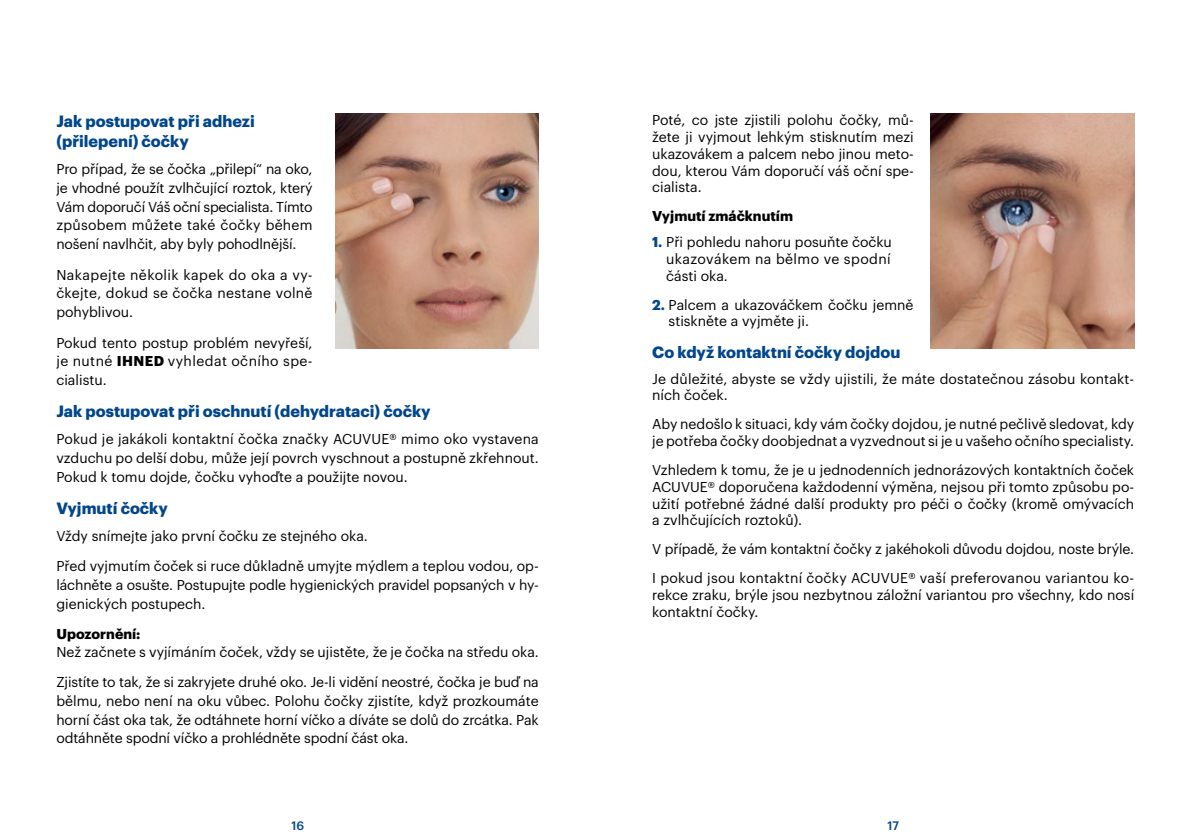
<style>
.page{position:relative;width:1191px;height:840px;background:#fff}
.page>*{position:absolute;margin:0;border:0;box-sizing:border-box;transform-origin:0 0}
.t1{font:700 16px/20px "Graphik";color:#00468b}
.t2{font:14px/18.6px "Graphik";color:#000;text-align:justify}
.t3{font:700 14px "Graphik";color:#000}
.t4{font:500 12px "Graphik";color:#00468b}
.s1{font-weight:700}
.s2{font-weight:700;color:#00468b}
</style>
<div class="page">
<img style="left:336px;top:113px;width:203px;height:235px">
<img style="left:930px;top:113px;width:204px;height:235px">
<p class="t1" style="left:56px;top:109px;width:200px">Jak postupovat při adhezi (přilepení) čočky</p>
<p class="t2" style="left:56px;top:159px;width:258px">Pro případ, že se čočka „přilepí“ na oko, je vhodné použít zvlhčující roztok, který Vám doporučí Váš oční specialista. Tímto způsobem můžete také čočky během nošení navlhčit, aby byly pohodlnější.</p>
<p class="t2" style="left:56px;top:264px;width:258px">Nakapejte několik kapek do oka a vy&shy;čkejte, dokud se čočka nestane volně pohyblivou.</p>
<p class="t2" style="left:56px;top:332px;width:258px">Pokud tento postup problém nevyřeší, je nutné <span class="s1">IHNED</span> vyhledat očního spe&shy;cialistu.</p>
<p class="t1" style="left:56px;top:399px;width:376px">Jak postupovat při oschnutí (dehydrataci) čočky</p>
<p class="t2" style="left:56px;top:428px;width:484px">Pokud je jakákoli kontaktní čočka značky ACUVUE® mimo oko vystavena vzduchu po delší dobu, může její povrch vyschnout a postupně zkřehnout.<br>Pokud k tomu dojde, čočku vyhoďte a použijte novou.</p>
<p class="t1" style="left:56px;top:496px;width:113px">Vyjmutí čočky</p>
<p class="t2" style="left:56px;top:520px;width:484px;line-height:30px">Vždy snímejte jako první čočku ze stejného oka.<br>Před vyjmutím čoček si ruce důkladně umyjte mýdlem a teplou vodou, op-</p>
<p class="t2" style="left:56px;top:574px;width:484px">láchněte a osušte. Postupujte podle hygienických pravidel popsaných v hy&shy;gienických postupech.</p>
<p class="t3" style="left:56px;top:622px;width:86px">Upozornění:</p>
<p class="t2" style="left:56px;top:635px;width:484px;line-height:30px">Než začnete s vyjímáním čoček, vždy se ujistěte, že je čočka na středu oka.<br>Zjistíte to tak, že si zakryjete druhé oko. Je-li vidění neostré, čočka je buď na</p>
<p class="t2" style="left:56px;top:690px;width:484px">bělmu, nebo není na oku vůbec. Polohu čočky zjistíte, když prozkoumáte horní část oka tak, že odtáhnete horní víčko a díváte se dolů do zrcátka. Pak odtáhněte spodní víčko a prohlédněte spodní část oka.</p>
<p class="t2" style="left:652px;top:110px;width:263px;line-height:16.8px">Poté, co jste zjistili polohu čočky, mů&shy;žete ji vyjmout lehkým stisknutím mezi ukazovákem a palcem nebo jinou meto&shy;dou, kterou Vám doporučí váš oční spe&shy;cialista.</p>
<p class="t3" style="left:652px;top:205px;width:142px">Vyjmutí zmáčknutím</p>
<p class="t2" style="left:666px;top:232px;width:227px;line-height:16.8px;text-indent:-14px"><span class="s2">1.</span> Při pohledu nahoru posuňte čočku ukazovákem na bělmo ve spodní části oka.</p>
<p class="t2" style="left:668px;top:295px;width:246px;line-height:16.8px;text-indent:-16px"><span class="s2">2.</span> Palcem a ukazováčkem čočku jemně stiskněte a vyjměte ji.</p>
<p class="t1" style="left:652px;top:340px;width:250px">Co když kontaktní čočky dojdou</p>
<p class="t2" style="left:652px;top:368px;width:483px;line-height:16.8px">Je důležité, abyste se vždy ujistili, že máte dostatečnou zásobu kontakt&shy;ních čoček.</p>
<p class="t2" style="left:652px;top:414px;width:483px;line-height:16.8px">Aby nedošlo k situaci, kdy vám čočky dojdou, je nutné pečlivě sledovat, kdy je potřeba čočky doobjednat a vyzvednout si je u vašeho očního specialisty.</p>
<p class="t2" style="left:652px;top:460px;width:483px;line-height:16.8px">Vzhledem k tomu, že je u jednodenních jednorázových kontaktních čoček ACUVUE® doporučena každodenní výměna, nejsou při tomto způsobu po&shy;užití potřebné žádné další produkty pro péči o čočky (kromě omývacích a zvlhčujících roztoků).</p>
<p class="t2" style="left:652px;top:533px;width:483px;line-height:28.8px">V případě, že vám kontaktní čočky z jakéhokoli důvodu dojdou, noste brýle.<br>I pokud jsou kontaktní čočky ACUVUE® vaší preferovanou variantou ko-</p>
<p class="t2" style="left:652px;top:585px;width:483px;line-height:16.8px">rekce zraku, brýle jsou nezbytnou záložní variantou pro všechny, kdo nosí kontaktní čočky.</p>
<p class="t4" style="left:291px;top:816px;width:14px">16</p>
<p class="t4" style="left:887px;top:816px;width:13px">17</p>
</div>
